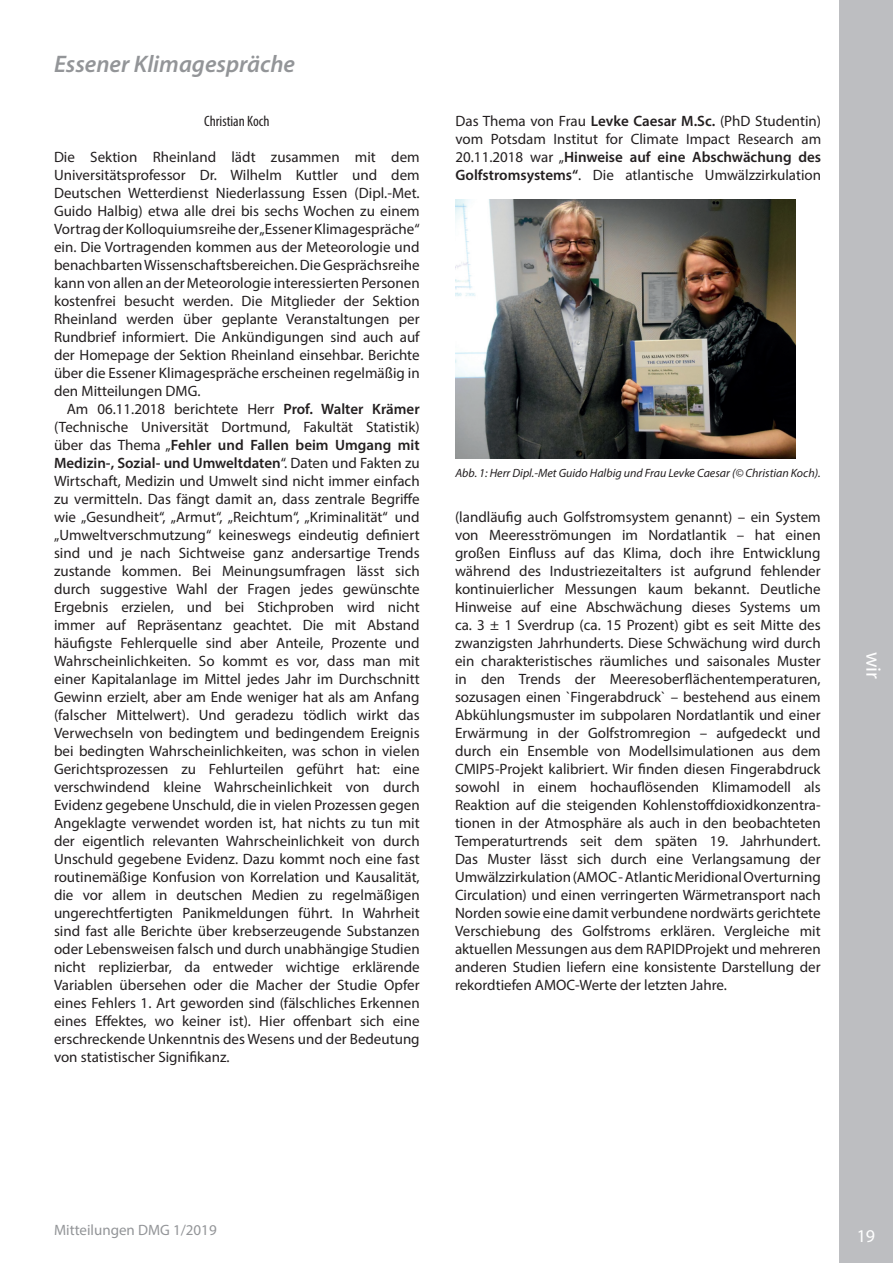
<style>
.page{position:relative;width:893px;height:1263px;background:#fff}
.page>*{position:absolute;margin:0;border:0;box-sizing:border-box;transform-origin:0 0}
.t1{font:italic 600 24px "Myriad Pro";color:#939598}
.t2{font:21px "Myriad Pro";color:#fff}
.t3{font:18px "Myriad Pro";color:#fff}
.t4{font:15px/18px "Myriad Pro";color:#231f20;text-align:justify}
.t5{font:15px "Myriad Pro";color:#939598}
.t6{font:condensed 15px "Myriad Pro";color:#231f20}
.t7{font:italic 12px "Myriad Pro";color:#231f20}
.s1{font-weight:600}
</style>
<div class="page">
<div style="left:839px;top:0;width:54px;height:1263px;background:#bdbec1"></div>
<img style="left:455px;top:199px;width:341px;height:259px">
<h1 class="t1" style="left:54px;top:49px;width:243px">Essener Klimagespräche</h1>
<p class="t6" style="left:204px;top:112px;width:67px">Christian Koch</p>
<p class="t4" style="left:54px;top:148px;width:367px">Die Sektion Rheinland lädt zusammen mit dem Universitätsprofessor Dr. Wilhelm Kuttler und dem Deutschen Wetterdienst Niederlassung Essen (Dipl.-Met.<br>Guido Halbig) etwa alle drei bis sechs Wochen zu einem Vortrag der Kolloquiumsreihe der „Essener Klimagespräche“ ein. Die Vortragenden kommen aus der Meteorologie und benachbarten Wissenschaftsbereichen. Die Gesprächsreihe kann von allen an der Meteorologie interessierten Personen kostenfrei besucht werden. Die Mitglieder der Sektion Rheinland werden über geplante Veranstaltungen per Rundbrief informiert. Die Ankündigungen sind auch auf der Homepage der Sektion Rheinland einsehbar. Berichte über die Essener Klimagespräche erscheinen regelmäßig in den Mitteilungen DMG.</p>
<p class="t4" style="left:54px;top:400px;width:367px;text-indent:13px">Am 06.11.2018 berichtete Herr <span class="s1">Prof. Walter Krämer </span>(Technische Universität Dortmund, Fakultät Statistik) über das Thema „<span class="s1">Fehler und Fallen beim Umgang mit Medizin-, Sozial- und Umweltdaten</span>“. Daten und Fakten zu Wirtschaft, Medizin und Umwelt sind nicht immer einfach zu vermitteln. Das fängt damit an, dass zentrale Begriffe wie „Gesundheit“, „Armut“, „Reichtum“, „Kriminalität“ und „Umweltverschmutzung“ keineswegs eindeutig definiert sind und je nach Sichtweise ganz andersartige Trends zustande kommen. Bei Meinungsumfragen lässt sich durch suggestive Wahl der Fragen jedes gewünschte Ergebnis erzielen, und bei Stichproben wird nicht immer auf Repräsentanz geachtet. Die mit Abstand häufigste Fehlerquelle sind aber Anteile, Prozente und Wahrscheinlichkeiten. So kommt es vor, dass man mit einer Kapitalanlage im Mittel jedes Jahr im Durchschnitt Gewinn erzielt, aber am Ende weniger hat als am Anfang (falscher Mittelwert). Und geradezu tödlich wirkt das Verwechseln von bedingtem und bedingendem Ereignis bei bedingten Wahrscheinlichkeiten, was schon in vielen Gerichtsprozessen zu Fehlurteilen geführt hat: eine verschwindend kleine Wahrscheinlichkeit von durch Evidenz gegebene Unschuld, die in vielen Prozessen gegen Angeklagte verwendet worden ist, hat nichts zu tun mit der eigentlich relevanten Wahrscheinlichkeit von durch Unschuld gegebene Evidenz. Dazu kommt noch eine fast routinemäßige Konfusion von Korrelation und Kausalität, die vor allem in deutschen Medien zu regelmäßigen ungerechtfertigten Panikmeldungen führt. In Wahrheit sind fast alle Berichte über krebserzeugende Substanzen oder Lebensweisen falsch und durch unabhängige Studien nicht replizierbar, da entweder wichtige erklärende Variablen übersehen oder die Macher der Studie Opfer eines Fehlers 1. Art geworden sind (fälschliches Erkennen eines Effektes, wo keiner ist). Hier offenbart sich eine erschreckende Unkenntnis des Wesens und der Bedeutung von statistischer Signifikanz.</p>
<p class="t4" style="left:455px;top:112px;width:367px">Das Thema von Frau <span class="s1">Levke Caesar M.Sc.</span> (PhD Studentin) vom Potsdam Institut for Climate Impact Research am 20.11.2018 war „<span class="s1">Hinweise auf eine Abschwächung des Golfstromsystems“</span>. Die atlantische Umwälzzirkulation</p>
<p class="t7" style="left:455px;top:466px;width:367px">Abb. 1: Herr Dipl.-Met Guido Halbig und Frau Levke Caesar (© Christian Koch).</p>
<p class="t4" style="left:455px;top:508px;width:367px">(landläufig auch Golfstromsystem genannt) – ein System von Meeresströmungen im Nordatlantik – hat einen großen Einfluss auf das Klima, doch ihre Entwicklung während des Industriezeitalters ist aufgrund fehlender kontinuierlicher Messungen kaum bekannt. Deutliche Hinweise auf eine Abschwächung dieses Systems um ca. 3 ± 1 Sverdrup (ca. 15 Prozent) gibt es seit Mitte des zwanzigsten Jahrhunderts. Diese Schwächung wird durch ein charakteristisches räumliches und saisonales Muster in den Trends der Meeresoberflächentemperaturen, sozusagen einen `Fingerabdruck` – bestehend aus einem Abkühlungsmuster im subpolaren Nordatlantik und einer Erwärmung in der Golfstromregion – aufgedeckt und durch ein Ensemble von Modellsimulationen aus dem CMIP5-Projekt kalibriert. Wir finden diesen Fingerabdruck sowohl in einem hochauflösenden Klimamodell als Reaktion auf die steigenden Kohlenstoffdioxidkonzentra&shy;tionen in der Atmosphäre als auch in den beobachteten Temperaturtrends seit dem späten 19. Jahrhundert.<br>Das Muster lässt sich durch eine Verlangsamung der Umwälzzirkulation (AMOC - Atlantic Meridional Overturning Circulation) und einen verringerten Wärmetransport nach Norden sowie eine damit verbundene nordwärts gerichtete Verschiebung des Golfstroms erklären. Vergleiche mit aktuellen Messungen aus dem RAPIDProjekt und mehreren anderen Studien liefern eine konsistente Darstellung der rekordtiefen AMOC-Werte der letzten Jahre.</p>
<h2 class="t2" style="left:886px;top:651px;width:29px;rotate:90deg">wir</h2>
<p class="t5" style="left:54px;top:1221px;width:164px">Mitteilungen DMG 1/2019</p>
<p class="t3" style="left:857px;top:1225px;width:20px">19</p>
</div>
